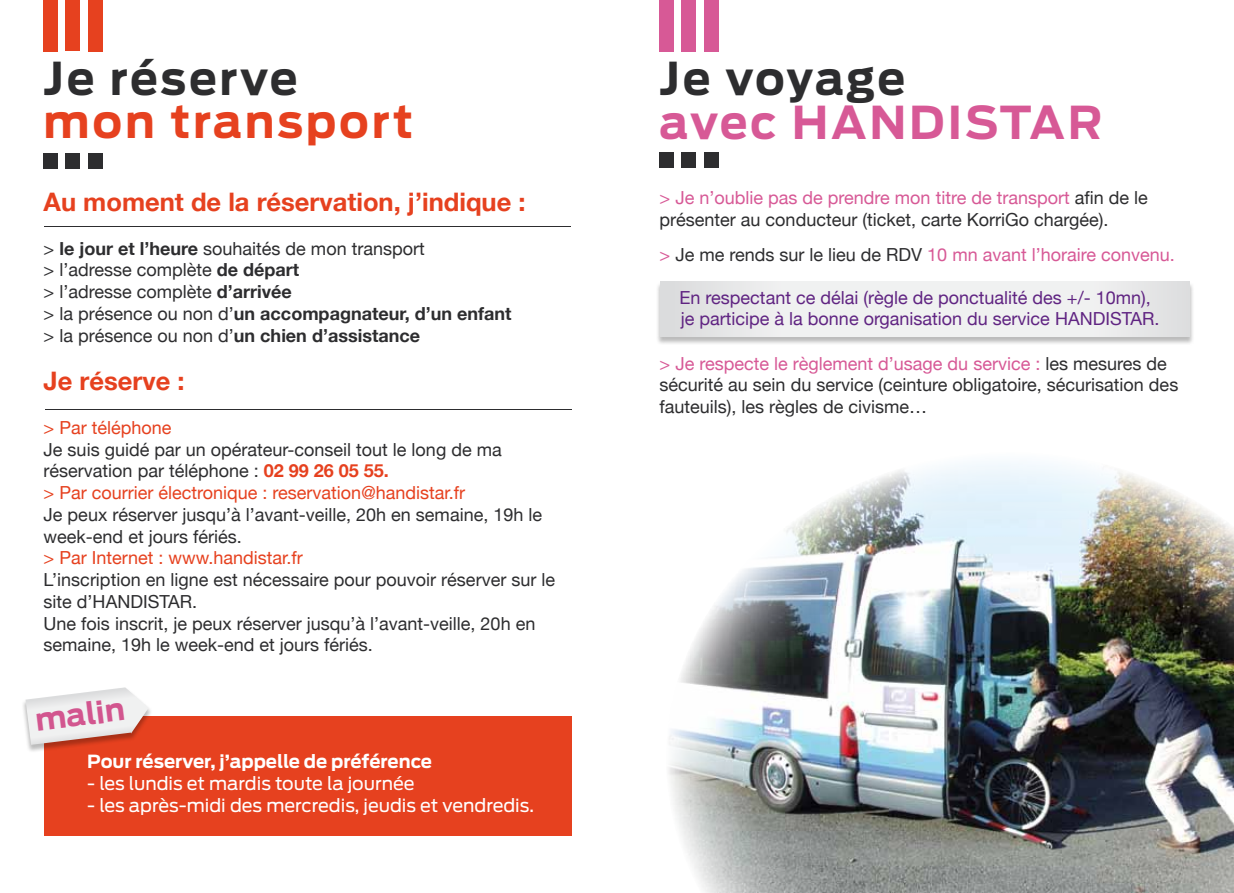
<style>
.page{position:relative;width:1234px;height:893px;background:#fff}
.page>*{position:absolute;margin:0;border:0;box-sizing:border-box;transform-origin:0 0}
.t1{font:700 45px "Antenna";letter-spacing:.05em;color:#2d2d2f}
.t2{font:700 45px "Antenna";letter-spacing:.06em;color:#d75996}
.t3{font:700 45px "Antenna";letter-spacing:.06em;color:#e6411f}
.t4{font:700 30.3px "Antenna";color:#d2568f}
.t5{font:700 25.5px "Helvetica Neue";color:#e6411f}
.t6{font:18px/21.8px "Helvetica Neue";color:#2d2d2f}
.t7{font:18px/21.8px "Helvetica Neue";color:#602482}
.t8{font:18px "Antenna";color:#fff}
.t9{font:18px "Helvetica Neue";color:#d75996}
.t10{font:18px "Helvetica Neue";color:#e6411f}
.t11{font:700 18px "Antenna";color:#fff}
.s1{font-weight:700}
.s2{font-weight:700;color:#e6411f}
.s3{color:#e6411f}
.s4{color:#d75996}
.s5{color:#2d2d2f}
</style>
<div class="page">
<div style="left:656px;top:281px;width:537px;height:65px;background:#000;opacity:.27"></div>
<svg style="left:660px;top:282px;width:528px;height:55px"></svg>
<div style="left:681px;top:0;width:15px;height:51px;background:#d75996"></div>
<div style="left:703px;top:0;width:15px;height:52px;background:#d75996"></div>
<div style="left:659px;top:0;width:15px;height:52px;background:#d75996"></div>
<div style="left:681px;top:153px;width:15px;height:15px;background:#2d2d2f"></div>
<div style="left:703px;top:153px;width:15px;height:15px;background:#2d2d2f"></div>
<div style="left:659px;top:153px;width:15px;height:15px;background:#2d2d2f"></div>
<img style="left:668px;top:462px;width:565px;height:431px">
<div style="left:66px;top:0;width:14px;height:51px;background:#e6411f"></div>
<div style="left:88px;top:0;width:14px;height:51px;background:#e6411f"></div>
<div style="left:44px;top:0;width:14px;height:51px;background:#e6411f"></div>
<div style="left:66px;top:153px;width:14px;height:15px;background:#2d2d2f"></div>
<div style="left:88px;top:153px;width:14px;height:15px;background:#2d2d2f"></div>
<div style="left:44px;top:153px;width:14px;height:15px;background:#2d2d2f"></div>
<hr style="left:44px;top:226px;width:527px;height:1px;background:#2d2d2f">
<div style="left:44px;top:716px;width:527px;height:120px;background:#e6411f"></div>
<div style="left:21px;top:687px;width:132px;height:67px;background:#000;opacity:.27"></div>
<svg style="left:26px;top:687px;width:123px;height:58px"></svg>
<hr style="left:45px;top:409px;width:527px;height:1px;background:#2d2d2f">
<h1 class="t1" style="left:44px;top:52px;width:256px">Je réserve</h1>
<h1 class="t3" style="left:44px;top:95px;width:371px">mon transport</h1>
<h3 class="t5" style="left:44px;top:186px;width:483px">Au moment de la réservation, j’indique :</h3>
<p class="t6" style="left:44px;top:237px;width:469px">&gt; <span class="s1">le jour et l’heure</span> souhaités de mon transport<br>&gt; l’adresse complète <span class="s1">de départ<br></span>&gt; l’adresse complète <span class="s1">d’arrivée<br></span>&gt; la présence ou non d’<span class="s1">un accompagnateur, d’un enfant </span>&gt; la présence ou non d’<span class="s1">un chien d’assistance</span></p>
<h3 class="t5" style="left:44px;top:366px;width:142px">Je réserve :</h3>
<p class="t10" style="left:44px;top:417px;width:129px">&gt; Par téléphone</p>
<p class="t6" style="left:44px;top:438px;width:459px">Je suis guidé par un opérateur-conseil tout le long de ma réservation par téléphone : <span class="s2">02 99 26 05 55.<br></span><span class="s3">&gt; Par courrier électronique : reservation@handistar.fr</span></p>
<p class="t6" style="left:44px;top:503px;width:500px">Je peux réserver jusqu’à l’avant-veille, 20h en semaine, 19h le week-end et jours fériés.</p>
<p class="t10" style="left:44px;top:547px;width:261px">&gt; Par Internet : www.handistar.fr</p>
<p class="t6" style="left:44px;top:569px;width:513px">L’inscription en ligne est nécessaire pour pouvoir réserver sur le site d’HANDISTAR.<br>Une fois inscrit, je peux réserver jusqu’à l’avant-veille, 20h en semaine, 19h le week-end et jours fériés.</p>
<h2 class="t4" style="left:33px;top:702px;width:91px;rotate:-7deg">malin</h2>
<p class="t11" style="left:87px;top:751px;width:346px">Pour réserver, j’appelle de préférence</p>
<p class="t8" style="left:87px;top:772px;width:329px">- les lundis et mardis toute la journée</p>
<p class="t8" style="left:87px;top:794px;width:448px">- les après-midi des mercredis, jeudis et vendredis.</p>
<h1 class="t1" style="left:659px;top:52px;width:247px">Je voyage</h1>
<h1 class="t2" style="left:659px;top:96px;width:444px">avec HANDISTAR</h1>
<p class="t6" style="left:659px;top:186px;width:489px"><span class="s4">&gt; Je n’oublie pas de prendre mon titre de transport</span> afin de le présenter au conducteur (ticket, carte KorriGo chargée).</p>
<p class="t9" style="left:659px;top:244px;width:516px">&gt; <span class="s5">Je me rends sur le lieu de RDV</span> 10 mn avant l’horaire convenu.</p>
<p class="t7" style="left:679px;top:286px;width:481px">En respectant ce délai (règle de ponctualité des +/- 10mn), je participe à la bonne organisation du service HANDISTAR.</p>
<p class="t6" style="left:659px;top:352px;width:520px"><span class="s4">&gt; Je respecte le règlement d’usage du service :</span> les mesures de sécurité au sein du service (ceinture obligatoire, sécurisation des fauteuils), les règles de civisme…</p>
</div>
